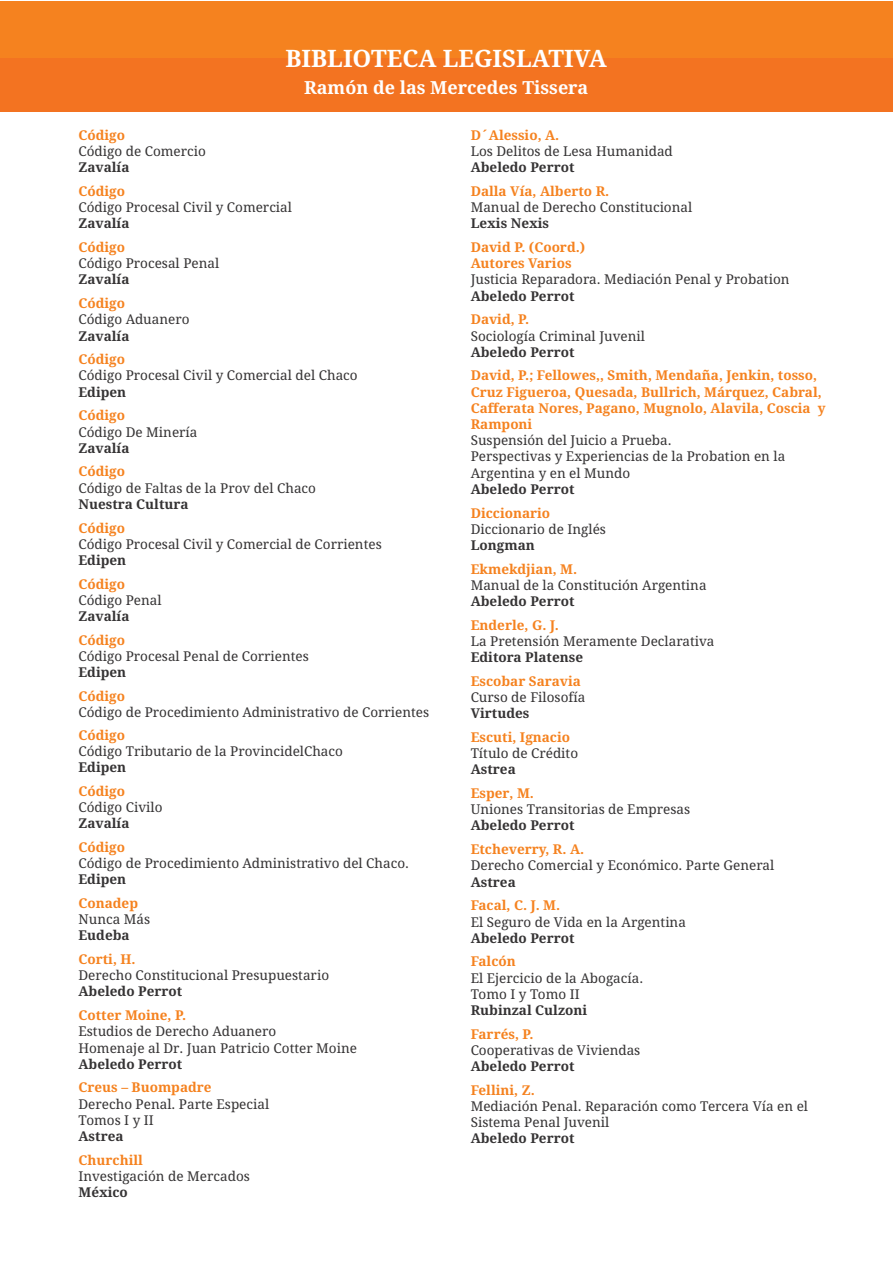
<style>
.page{position:relative;width:893px;height:1263px;background:#fff}
.page>*{position:absolute;margin:0;border:0;box-sizing:border-box;transform-origin:0 0}
.t1{font:700 24px "Droid Serif";color:#fff}
.t2{font:700 18px "Droid Serif";color:#fff}
.t3{font:13.5px/16.2px "Droid Serif";color:#353334}
.t4{font:700 13.5px/16.2px "Droid Serif";color:#f5821f}
.t5{font:700 13.5px "Droid Serif";color:#353334}
</style>
<div class="page">
<div style="left:0;top:1px;width:892px;height:111px;background:#f5821f"></div>
<div style="left:0;top:58px;width:892px;height:54px;background:#f37321"></div>
<h1 class="t1" style="left:285px;top:48px;width:323px">BIBLIOTECA LEGISLATIVA</h1>
<h2 class="t2" style="left:304px;top:80px;width:285px">Ramón de las Mercedes Tissera</h2>
<p class="t4" style="left:471px;top:128px;width:90px">D´Alessio, A.</p>
<p class="t3" style="left:471px;top:144px;width:204px">Los Delitos de Lesa Humanidad</p>
<p class="t5" style="left:471px;top:162px;width:105px">Abeledo Perrot</p>
<p class="t4" style="left:471px;top:184px;width:140px">Dalla Vía, Alberto R.</p>
<p class="t3" style="left:471px;top:201px;width:223px">Manual de Derecho Constitucional</p>
<p class="t5" style="left:471px;top:218px;width:80px">Lexis Nexis</p>
<p class="t4" style="left:471px;top:240px;width:116px">David P. (Coord.)<br>Autores Varios</p>
<p class="t3" style="left:471px;top:273px;width:320px">Justicia Reparadora. Mediación Penal y Probation</p>
<p class="t5" style="left:471px;top:290px;width:105px">Abeledo Perrot</p>
<p class="t4" style="left:471px;top:313px;width:60px">David, P.</p>
<p class="t3" style="left:471px;top:329px;width:176px">Sociología Criminal Juvenil</p>
<p class="t5" style="left:471px;top:347px;width:105px">Abeledo Perrot</p>
<p class="t4" style="left:471px;top:369px;width:356px">David, P.; Fellowes,, Smith, Mendaña, Jenkin, tosso, Cruz Figueroa, Quesada, Bullrich, Márquez, Cabral, Cafferata Nores, Pagano, Mugnolo, Alavila, Coscia y Ramponi</p>
<p class="t3" style="left:471px;top:434px;width:316px">Suspensión del Juicio a Prueba.<br>Perspectivas y Experiencias de la Probation en la<br>Argentina y en el Mundo</p>
<p class="t5" style="left:471px;top:484px;width:105px">Abeledo Perrot</p>
<p class="t4" style="left:471px;top:506px;width:81px">Diccionario</p>
<p class="t3" style="left:471px;top:522px;width:137px">Diccionario de Inglés</p>
<p class="t5" style="left:471px;top:540px;width:66px">Longman</p>
<p class="t4" style="left:471px;top:562px;width:108px">Ekmekdjian, M.</p>
<p class="t3" style="left:471px;top:578px;width:237px">Manual de la Constitución Argentina</p>
<p class="t5" style="left:471px;top:596px;width:105px">Abeledo Perrot</p>
<p class="t4" style="left:471px;top:618px;width:90px">Enderle, G. J.</p>
<p class="t3" style="left:471px;top:634px;width:245px">La Pretensión Meramente Declarativa</p>
<p class="t5" style="left:471px;top:652px;width:114px">Editora Platense</p>
<p class="t4" style="left:471px;top:674px;width:112px">Escobar Saravia</p>
<p class="t3" style="left:471px;top:690px;width:116px">Curso de Filosofía</p>
<p class="t5" style="left:471px;top:708px;width:60px">Virtudes</p>
<p class="t4" style="left:471px;top:730px;width:101px">Escuti, Ignacio</p>
<p class="t3" style="left:471px;top:747px;width:109px">Título de Crédito</p>
<p class="t5" style="left:471px;top:764px;width:47px">Astrea</p>
<p class="t4" style="left:471px;top:786px;width:65px">Esper, M.</p>
<p class="t3" style="left:471px;top:803px;width:221px">Uniones Transitorias de Empresas</p>
<p class="t5" style="left:471px;top:820px;width:105px">Abeledo Perrot</p>
<p class="t4" style="left:471px;top:843px;width:115px">Etcheverry, R. A.</p>
<p class="t3" style="left:471px;top:859px;width:305px">Derecho Comercial y Económico. Parte General</p>
<p class="t5" style="left:471px;top:876px;width:47px">Astrea</p>
<p class="t4" style="left:471px;top:899px;width:91px">Facal, C. J. M.</p>
<p class="t3" style="left:471px;top:915px;width:217px">El Seguro de Vida en la Argentina</p>
<p class="t5" style="left:471px;top:932px;width:105px">Abeledo Perrot</p>
<p class="t4" style="left:471px;top:955px;width:47px">Falcón</p>
<p class="t3" style="left:471px;top:971px;width:174px">El Ejercicio de la Abogacía.<br>Tomo I y Tomo II</p>
<p class="t5" style="left:471px;top:1005px;width:118px">Rubinzal Culzoni</p>
<p class="t4" style="left:471px;top:1027px;width:64px">Farrés, P.</p>
<p class="t3" style="left:471px;top:1043px;width:171px">Cooperativas de Viviendas</p>
<p class="t5" style="left:471px;top:1061px;width:105px">Abeledo Perrot</p>
<p class="t4" style="left:471px;top:1083px;width:66px">Fellini, Z.</p>
<p class="t3" style="left:471px;top:1099px;width:339px">Mediación Penal. Reparación como Tercera Vía en el<br>Sistema Penal Juvenil</p>
<p class="t5" style="left:471px;top:1133px;width:105px">Abeledo Perrot</p>
<p class="t4" style="left:78px;top:128px;width:48px">Código</p>
<p class="t3" style="left:78px;top:144px;width:129px">Código de Comercio</p>
<p class="t5" style="left:78px;top:162px;width:52px">Zavalía</p>
<p class="t4" style="left:78px;top:184px;width:48px">Código</p>
<p class="t3" style="left:78px;top:201px;width:215px">Código Procesal Civil y Comercial</p>
<p class="t5" style="left:78px;top:218px;width:52px">Zavalía</p>
<p class="t4" style="left:78px;top:240px;width:48px">Código</p>
<p class="t3" style="left:78px;top:257px;width:142px">Código Procesal Penal</p>
<p class="t5" style="left:78px;top:274px;width:52px">Zavalía</p>
<p class="t4" style="left:78px;top:297px;width:48px">Código</p>
<p class="t3" style="left:78px;top:313px;width:113px">Código Aduanero</p>
<p class="t5" style="left:78px;top:330px;width:52px">Zavalía</p>
<p class="t4" style="left:78px;top:353px;width:48px">Código</p>
<p class="t3" style="left:78px;top:369px;width:281px">Código Procesal Civil y Comercial del Chaco</p>
<p class="t5" style="left:78px;top:386px;width:49px">Edipen</p>
<p class="t4" style="left:78px;top:409px;width:48px">Código</p>
<p class="t3" style="left:78px;top:425px;width:120px">Código De Minería</p>
<p class="t5" style="left:78px;top:443px;width:52px">Zavalía</p>
<p class="t4" style="left:78px;top:465px;width:48px">Código</p>
<p class="t3" style="left:78px;top:481px;width:239px">Código de Faltas de la Prov del Chaco</p>
<p class="t5" style="left:78px;top:499px;width:111px">Nuestra Cultura</p>
<p class="t4" style="left:78px;top:521px;width:48px">Código</p>
<p class="t3" style="left:78px;top:537px;width:305px">Código Procesal Civil y Comercial de Corrientes</p>
<p class="t5" style="left:78px;top:555px;width:49px">Edipen</p>
<p class="t4" style="left:78px;top:577px;width:48px">Código</p>
<p class="t3" style="left:78px;top:593px;width:85px">Código Penal</p>
<p class="t5" style="left:78px;top:611px;width:52px">Zavalía</p>
<p class="t4" style="left:78px;top:633px;width:48px">Código</p>
<p class="t3" style="left:78px;top:649px;width:232px">Código Procesal Penal de Corrientes</p>
<p class="t5" style="left:78px;top:667px;width:49px">Edipen</p>
<p class="t4" style="left:78px;top:689px;width:48px">Código</p>
<p class="t3" style="left:78px;top:705px;width:352px">Código de Procedimiento Administrativo de Corrientes</p>
<p class="t4" style="left:78px;top:728px;width:48px">Código</p>
<p class="t3" style="left:78px;top:744px;width:266px">Código Tributario de la ProvincidelChaco</p>
<p class="t5" style="left:78px;top:762px;width:49px">Edipen</p>
<p class="t4" style="left:78px;top:784px;width:48px">Código</p>
<p class="t3" style="left:78px;top:800px;width:85px">Código Civilo</p>
<p class="t5" style="left:78px;top:818px;width:52px">Zavalía</p>
<p class="t4" style="left:78px;top:840px;width:48px">Código</p>
<p class="t3" style="left:78px;top:856px;width:332px">Código de Procedimiento Administrativo del Chaco.</p>
<p class="t5" style="left:78px;top:874px;width:49px">Edipen</p>
<p class="t4" style="left:78px;top:896px;width:61px">Conadep</p>
<p class="t3" style="left:78px;top:912px;width:73px">Nunca Más</p>
<p class="t5" style="left:78px;top:930px;width:53px">Eudeba</p>
<p class="t4" style="left:78px;top:952px;width:59px">Corti, H.</p>
<p class="t3" style="left:78px;top:969px;width:252px">Derecho Constitucional Presupuestario</p>
<p class="t5" style="left:78px;top:986px;width:105px">Abeledo Perrot</p>
<p class="t4" style="left:78px;top:1008px;width:109px">Cotter Moine, P.</p>
<p class="t3" style="left:78px;top:1025px;width:280px">Estudios de Derecho Aduanero<br>Homenaje al Dr. Juan Patricio Cotter Moine</p>
<p class="t5" style="left:78px;top:1058px;width:105px">Abeledo Perrot</p>
<p class="t4" style="left:78px;top:1081px;width:135px">Creus – Buompadre</p>
<p class="t3" style="left:78px;top:1097px;width:192px">Derecho Penal. Parte Especial<br>Tomos I y II</p>
<p class="t5" style="left:78px;top:1131px;width:47px">Astrea</p>
<p class="t4" style="left:78px;top:1153px;width:66px">Churchill</p>
<p class="t3" style="left:78px;top:1169px;width:173px">Investigación de Mercados</p>
<p class="t5" style="left:78px;top:1187px;width:51px">México</p>
</div>
